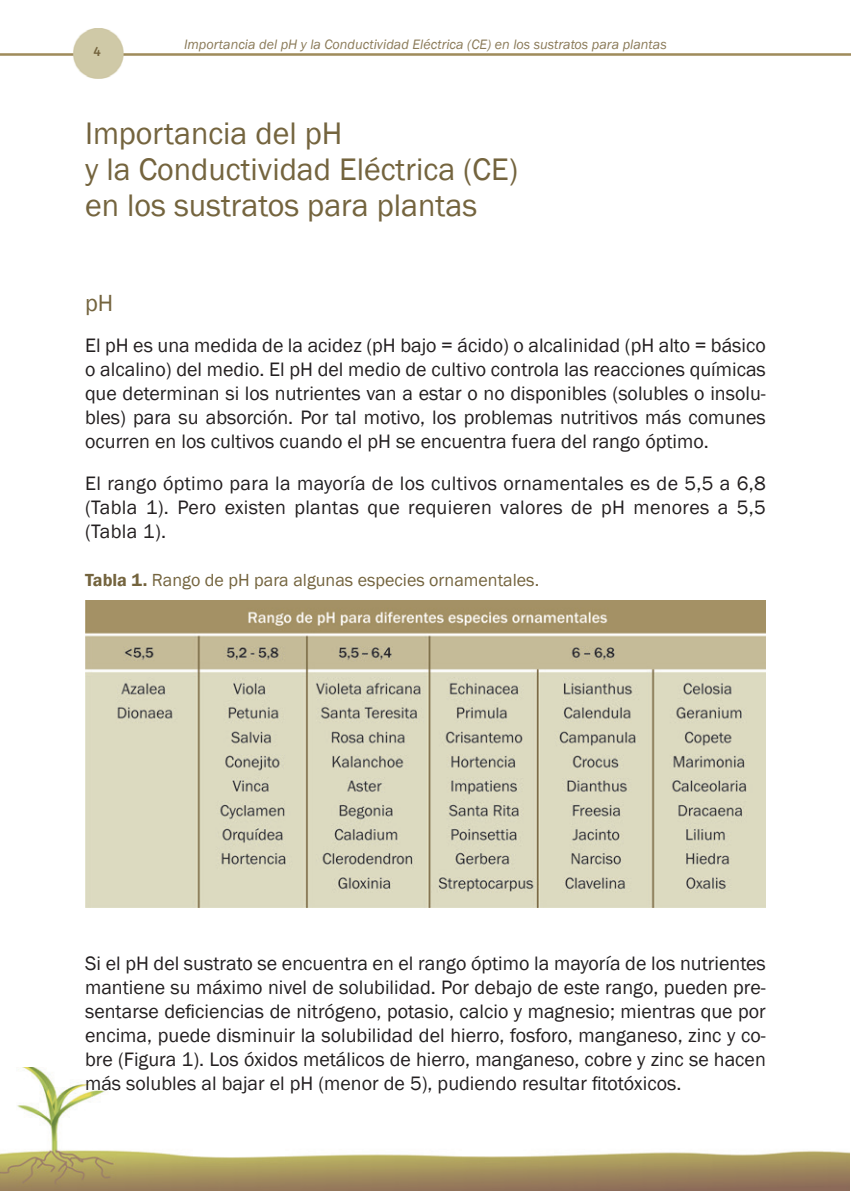
<style>
.page{position:relative;width:851px;height:1191px;background:#fff}
.page>*{position:absolute;margin:0;border:0;box-sizing:border-box;transform-origin:0 0}
.titulo{font:32px/36px "Franklin Gothic";color:#74643e}
.titulo-2{font:24px "Franklin Gothic";color:#74643e}
.contenido{font:20px/24px "Franklin Gothic";color:#231f20;text-align:justify}
.titulo-3{font:20px/24px "Franklin Gothic";color:#231f20;text-align:justify}
.contenido-2{font:18px "Franklin Gothic";color:#74643e}
.t1{font:italic 14px "Franklin Gothic";color:#8a7a58}
.epigrafe{font:14px "Bree";color:#74643e}
.s1{font-weight:600}
</style>
<div class="page">
<img style="left:0;top:28px;width:850px;height:50px">
<img style="left:0;top:1067px;width:849px;height:124px">
<img style="left:85px;top:600px;width:680px;height:307px">
<p class="epigrafe" style="left:94px;top:43px;width:9px">4</p>
<p class="t1" style="left:184px;top:36px;width:484px">Importancia del pH y la Conductividad Eléctrica (CE) en los sustratos para plantas</p>
<p class="titulo" style="left:85px;top:116px;width:434px">Importancia del pH<br>y la Conductividad Eléctrica (CE) en los sustratos para plantas</p>
<p class="titulo-2" style="left:85px;top:288px;width:30px">pH</p>
<p class="titulo-3" style="left:85px;top:334px;width:682px">El pH es una medida de la acidez (pH bajo = ácido) o alcalinidad (pH alto = básico o alcalino) del medio. El pH del medio de cultivo controla las reacciones químicas que determinan si los nutrientes van a estar o no disponibles (solubles o insolu&shy;bles) para su absorción. Por tal motivo, los problemas nutritivos más comunes ocurren en los cultivos cuando el pH se encuentra fuera del rango óptimo.</p>
<p class="contenido" style="left:85px;top:471px;width:682px">El rango óptimo para la mayoría de los cultivos ornamentales es de 5,5 a 6,8 (Tabla 1). Pero existen plantas que requieren valores de pH menores a 5,5 (Tabla 1).</p>
<p class="contenido-2" style="left:85px;top:568px;width:455px"><span class="s1">Tabla 1.</span> Rango de pH para algunas especies ornamentales.</p>
<p class="contenido" style="left:85px;top:951px;width:682px">Si el pH del sustrato se encuentra en el rango óptimo la mayoría de los nutrientes mantiene su máximo nivel de solubilidad. Por debajo de este rango, pueden pre&shy;sentarse deficiencias de nitrógeno, potasio, calcio y magnesio; mientras que por encima, puede disminuir la solubilidad del hierro, fosforo, manganeso, zinc y co&shy;bre (Figura 1). Los óxidos metálicos de hierro, manganeso, cobre y zinc se hacen más solubles al bajar el pH (menor de 5), pudiendo resultar fitotóxicos.</p>
</div>
